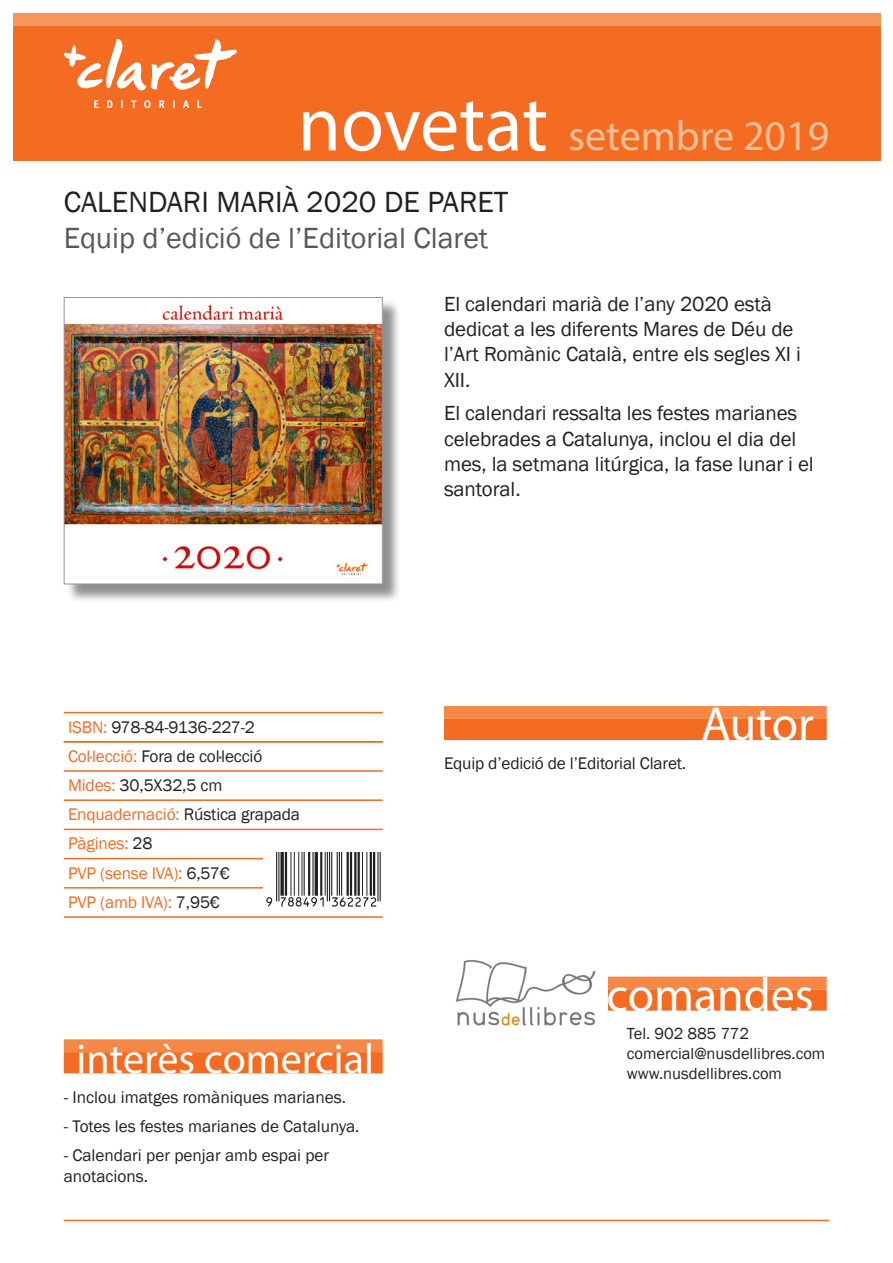
<style>
.page{position:relative;width:893px;height:1263px;background:#fff}
.page>*{position:absolute;margin:0;border:0;box-sizing:border-box;transform-origin:0 0}
.t1{font:48px "Myriad Pro";color:#fff}
.t2{font:42.45px "Myriad Pro";color:#fbc097}
.t3{font:42px "Myriad Pro";color:#fff}
.t4{font:30px "Franklin Gothic";color:#57585a}
.t5{font:30px "Franklin Gothic";color:#231f20}
.t6{font:21px/25.2px "Franklin Gothic";letter-spacing:-.005em;color:#231f20}
.t7{font:17.25px/20.7px "Franklin Gothic";color:#231f20}
.t8{font:17.25px "Franklin Gothic";letter-spacing:-.01em;color:#f36c21}
.t9{font:16.5px/19.8px "Franklin Gothic";color:#231f20}
.s1{font-size:78.75px;color:#fff}
.s2{color:#f36c21}
.s3{color:#231f20}
</style>
<div class="page">
<div style="left:13px;top:16px;width:867px;height:145px;background:#f36c21"></div>
<img style="left:64px;top:39px;width:173px;height:69px">
<div style="left:444px;top:706px;width:383px;height:13px;background:#f58846"></div>
<div style="left:444px;top:719px;width:383px;height:21px;background:#f36c21"></div>
<div style="left:444px;top:977px;width:383px;height:12px;background:#f58846"></div>
<div style="left:444px;top:989px;width:383px;height:22px;background:#f36c21"></div>
<hr style="left:64px;top:712px;width:319px;height:1px;background:#f36c21">
<hr style="left:64px;top:741px;width:319px;height:2px;background:#f36c21">
<hr style="left:64px;top:770px;width:319px;height:2px;background:#f36c21">
<hr style="left:64px;top:799px;width:319px;height:2px;background:#f36c21">
<hr style="left:64px;top:829px;width:319px;height:1px;background:#f36c21">
<hr style="left:64px;top:858px;width:319px;height:1px;background:#f36c21">
<hr style="left:64px;top:887px;width:319px;height:1px;background:#f36c21">
<hr style="left:64px;top:916px;width:319px;height:2px;background:#f36c21">
<div style="left:264px;top:852px;width:119px;height:56px;background:#fff"></div>
<img style="left:266px;top:852px;width:115px;height:55px">
<div style="left:64px;top:1039px;width:319px;height:13px;background:#f58846"></div>
<div style="left:64px;top:1052px;width:319px;height:21px;background:#f36c21"></div>
<div style="left:13px;top:13px;width:867px;height:13px;background:#f7965a"></div>
<div style="left:66px;top:299px;width:335px;height:304px;background:#231f20;opacity:.5"></div>
<img style="left:66px;top:299px;width:315px;height:283px">
<div style="left:64px;top:297px;width:319px;height:287px;border:1px solid #939598"></div>
<img style="left:444px;top:959px;width:164px;height:67px">
<hr style="left:64px;top:1220px;width:765px;height:1px;background:#f36c21">
<p class="t2" style="left:298px;top:110px;width:533px"><span class="s1">novetat</span> setembre 2019</p>
<p class="t5" style="left:64px;top:184px;width:446px">CALENDARI MARIÀ 2020 DE PARET</p>
<p class="t4" style="left:64px;top:220px;width:426px">Equip d’edició de l’Editorial Claret</p>
<p class="t6" style="left:444px;top:292px;width:359px">El calendari marià de l’any 2020 està dedicat a les diferents Mares de Déu de l’Art Romànic Català, entre els segles XI i<br>XII.</p>
<p class="t6" style="left:444px;top:401px;width:371px">El calendari ressalta les festes marianes celebrades a Catalunya, inclou el dia del mes, la setmana litúrgica, la fase lunar i el santoral.</p>
<p class="t7" style="left:68px;top:717px;width:188px"><span class="s2">ISBN:</span> 978-84-9136-227-2</p>
<p class="t7" style="left:68px;top:746px;width:196px"><span class="s2">Col·lecció:</span> Fora de col·lecció</p>
<p class="t7" style="left:68px;top:775px;width:156px"><span class="s2">Mides:</span> 30,5X32,5 cm</p>
<p class="t8" style="left:68px;top:804px;width:234px">Enquadernació: <span class="s3">Rústica grapada</span></p>
<p class="t8" style="left:68px;top:833px;width:86px">Pàgines: <span class="s3">28</span></p>
<p class="t8" style="left:68px;top:862px;width:163px">PVP (sense IVA): <span class="s3">6,57€</span></p>
<p class="t8" style="left:68px;top:891px;width:154px">PVP (amb IVA): <span class="s3">7,95€</span></p>
<p class="t3" style="left:77px;top:1033px;width:299px">interès comercial</p>
<p class="t7" style="left:64px;top:1087px;width:284px">- Inclou imatges romàniques marianes.</p>
<p class="t7" style="left:64px;top:1116px;width:297px">- Totes les festes marianes de Catalunya.</p>
<p class="t7" style="left:64px;top:1145px;width:267px">- Calendari per penjar amb espai per anotacions.</p>
<p class="t7" style="left:444px;top:753px;width:244px">Equip d’edició de l’Editorial Claret.</p>
<p class="t1" style="left:701px;top:694px;width:114px">Autor</p>
<p class="t1" style="left:606px;top:965px;width:209px">comandes</p>
<p class="t9" style="left:627px;top:1024px;width:200px">Tel. 902 885 772 comercial@nusdellibres.com www.nusdellibres.com</p>
</div>
